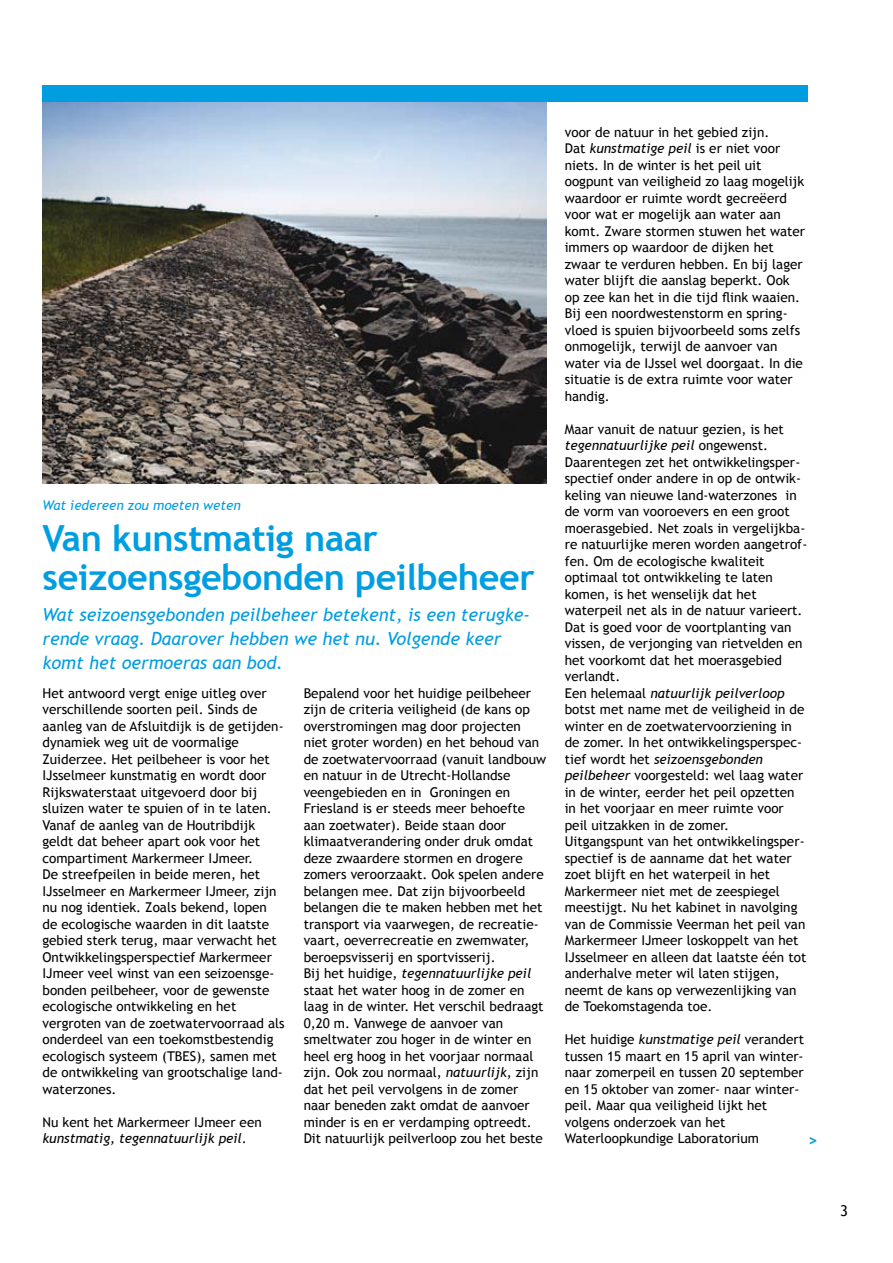
<style>
.page{position:relative;width:893px;height:1263px;background:#fff}
.page>*{position:absolute;margin:0;border:0;box-sizing:border-box;transform-origin:0 0}
.t1{font:700 36px/39px "Trebuchet MS";letter-spacing:-.01em;color:#009ee0}
.t2{font:italic 18px/24px "Trebuchet MS";color:#009ee0}
.t3{font:700 16.5px "Trebuchet MS";color:#009ee0}
.t4{font:13.5px/16.5px "Trebuchet MS";color:#000}
.t5{font:italic 13.5px/16.5px "Trebuchet MS";color:#000}
.t6{font:italic 13.5px "Trebuchet MS";color:#009ee0}
.s1{font-style:normal}
.s2{font-style:italic}
</style>
<div class="page">
<img style="left:43px;top:102px;width:504px;height:381px">
<div style="left:43px;top:85px;width:765px;height:17px;background:#009ee0"></div>
<p class="t6" style="left:43px;top:497px;width:200px">Wat iedereen zou moeten weten</p>
<h1 class="t1" style="left:43px;top:519px;width:494px">Van kunstmatig naar seizoensgebonden peilbeheer</h1>
<h2 class="t2" style="left:43px;top:603px;width:489px">Wat seizoensgebonden peilbeheer betekent, is een terugke&shy;rende vraag. Daarover hebben we het nu. Volgende keer komt het oermoeras aan bod.</h2>
<p class="t4" style="left:43px;top:685px;width:244px">Het antwoord vergt enige uitleg over verschillende soorten peil. Sinds de aanleg van de Afsluitdijk is de getijden&shy;dynamiek weg uit de voormalige Zuiderzee. Het peilbeheer is voor het IJsselmeer kunstmatig en wordt door Rijkswaterstaat uitgevoerd door bij sluizen water te spuien of in te laten.<br>Vanaf de aanleg van de Houtribdijk geldt dat beheer apart ook voor het compartiment Markermeer IJmeer.<br>De streefpeilen in beide meren, het IJsselmeer en Markermeer IJmeer, zijn nu nog identiek. Zoals bekend, lopen de ecologische waarden in dit laatste gebied sterk terug, maar verwacht het Ontwikkelingsperspectief Markermeer IJmeer veel winst van een seizoensge&shy;bonden peilbeheer, voor de gewenste ecologische ontwikkeling en het vergroten van de zoetwatervoorraad als onderdeel van een toekomstbestendig ecologisch systeem (TBES), samen met de ontwikkeling van grootschalige land&shy;waterzones.</p>
<p class="t5" style="left:43px;top:1114px;width:221px"><span class="s1">Nu kent het Markermeer IJmeer een </span>kunstmatig, tegennatuurlijk peil<span class="s1">.</span></p>
<p class="t4" style="left:304px;top:685px;width:244px">Bepalend voor het huidige peilbeheer zijn de criteria veiligheid (de kans op overstromingen mag door projecten niet groter worden) en het behoud van de zoetwatervoorraad (vanuit landbouw en natuur in de Utrecht-Hollandse veengebieden en in Groningen en Friesland is er steeds meer behoefte aan zoetwater). Beide staan door klimaatverandering onder druk omdat deze zwaardere stormen en drogere zomers veroorzaakt. Ook spelen andere belangen mee. Dat zijn bijvoorbeeld belangen die te maken hebben met het transport via vaarwegen, de recreatie&shy;vaart, oeverrecreatie en zwemwater, beroepsvisserij en sportvisserij.<br>Bij het huidige, <span class="s2">tegennatuurlijke peil </span>staat het water hoog in de zomer en laag in de winter. Het verschil bedraagt 0,20 m. Vanwege de aanvoer van smeltwater zou hoger in de winter en heel erg hoog in het voorjaar normaal zijn. Ook zou normaal, <span class="s2">natuurlijk</span>, zijn dat het peil vervolgens in de zomer naar beneden zakt omdat de aanvoer minder is en er verdamping optreedt.<br>Dit natuurlijk peilverloop zou het beste</p>
<p class="t4" style="left:565px;top:124px;width:242px">voor de natuur in het gebied zijn.<br>Dat <span class="s2">kunstmatige peil</span> is er niet voor niets. In de winter is het peil uit oogpunt van veiligheid zo laag mogelijk waardoor er ruimte wordt gecreëerd voor wat er mogelijk aan water aan komt. Zware stormen stuwen het water immers op waardoor de dijken het zwaar te verduren hebben. En bij lager water blijft die aanslag beperkt. Ook op zee kan het in die tijd flink waaien.<br>Bij een noordwestenstorm en spring&shy;vloed is spuien bijvoorbeeld soms zelfs onmogelijk, terwijl de aanvoer van water via de IJssel wel doorgaat. In die situatie is de extra ruimte voor water handig.</p>
<p class="t4" style="left:565px;top:421px;width:244px">Maar vanuit de natuur gezien, is het <span class="s2">tegennatuurlijke peil</span> ongewenst.<br>Daarentegen zet het ontwikkelingsper&shy;spectief onder andere in op de ontwik&shy;keling van nieuwe land-waterzones in de vorm van vooroevers en een groot moerasgebied. Net zoals in vergelijkba&shy;re natuurlijke meren worden aangetrof&shy;fen. Om de ecologische kwaliteit optimaal tot ontwikkeling te laten komen, is het wenselijk dat het waterpeil net als in de natuur varieert.<br>Dat is goed voor de voortplanting van vissen, de verjonging van rietvelden en het voorkomt dat het moerasgebied verlandt.<br>Een helemaal <span class="s2">natuurlijk peilverloop </span>botst met name met de veiligheid in de winter en de zoetwatervoorziening in de zomer. In het ontwikkelingsperspec&shy;tief wordt het <span class="s2">seizoensgebonden peilbeheer</span> voorgesteld: wel laag water in de winter, eerder het peil opzetten in het voorjaar en meer ruimte voor peil uitzakken in de zomer.<br>Uitgangspunt van het ontwikkelingsper&shy;spectief is de aanname dat het water zoet blijft en het waterpeil in het Markermeer niet met de zeespiegel meestijgt. Nu het kabinet in navolging van de Commissie Veerman het peil van Markermeer IJmeer loskoppelt van het IJsselmeer en alleen dat laatste één tot anderhalve meter wil laten stijgen, neemt de kans op verwezenlijking van de Toekomstagenda toe.</p>
<p class="t4" style="left:565px;top:1031px;width:241px">Het huidige <span class="s2">kunstmatige peil</span> verandert tussen 15 maart en 15 april van winter&shy;naar zomerpeil en tussen 20 september en 15 oktober van zomer- naar winter&shy;peil. Maar qua veiligheid lijkt het volgens onderzoek van het Waterloopkundige Laboratorium</p>
<p class="t3" style="left:808px;top:1130px;width:11px">&gt;</p>
</div>
